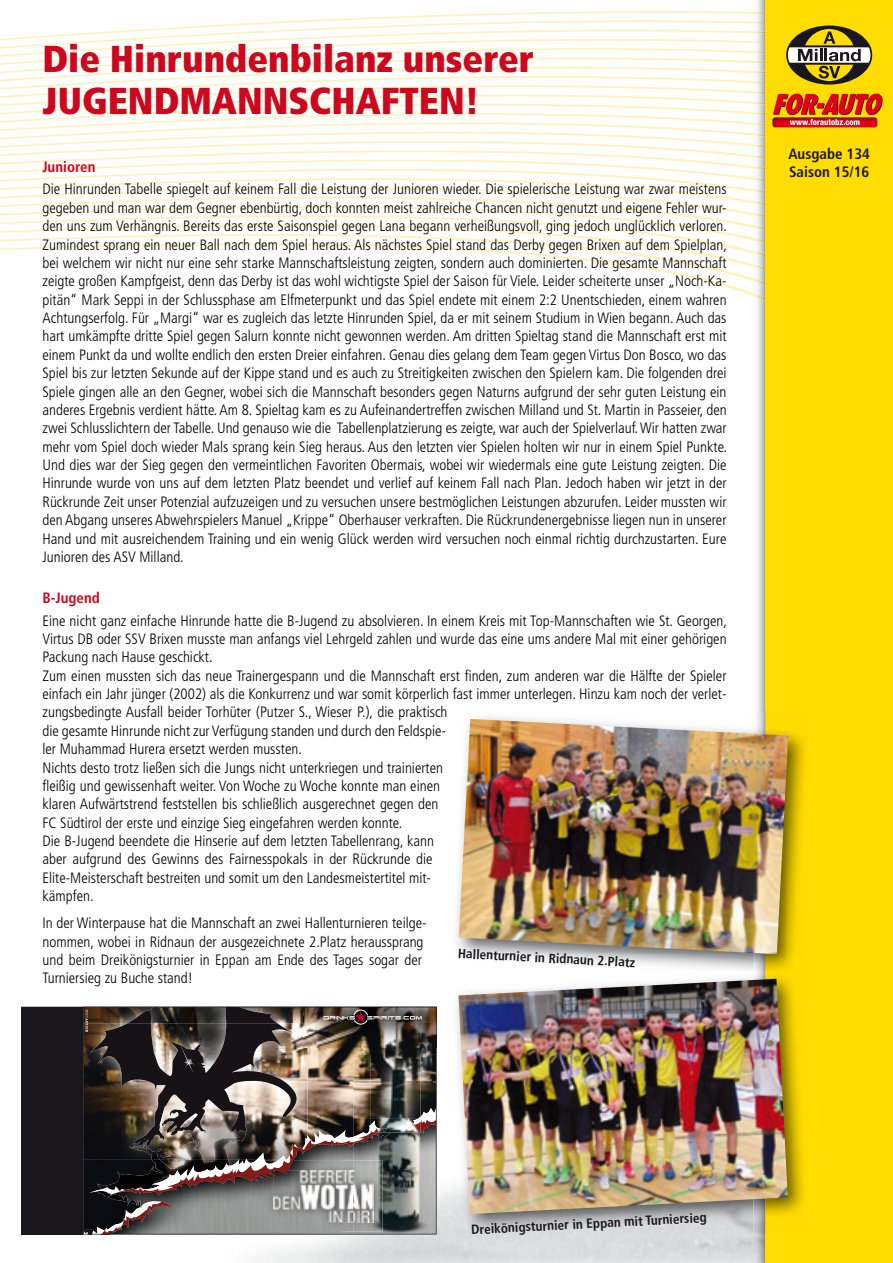
<style>
.page{position:relative;width:893px;height:1263px;background:#fff}
.page>*{position:absolute;margin:0;border:0;box-sizing:border-box;transform-origin:0 0}
.t1{font:900 condensed 37.5px/42px "Frutiger";color:#cd071e}
.t2{font:300 condensed 15px/18.5px "Frutiger";color:#010000}
.t3{font:700 condensed 15px/18px "Frutiger";color:#1a171c}
.t4{font:700 condensed 15px "Frutiger";color:#cd071e}
.t5{font:700 condensed 13.35px "Frutiger";color:#1a171c}
</style>
<div class="page">
<img style="left:757px;top:0;width:8px;height:711px">
<svg style="left:0;top:11px;width:765px;height:290px"></svg>
<img style="left:753px;top:1234px;width:12px;height:29px">
<div style="left:765px;top:0;width:128px;height:1263px;background:#fd0"></div>
<svg style="left:786px;top:26px;width:86px;height:59px"></svg>
<img style="left:772px;top:118px;width:105px;height:9px">
<svg style="left:773px;top:94px;width:110px;height:31px"></svg>
<div style="left:21px;top:1007px;width:62px;height:227px;background:#1a171c"></div>
<img style="left:83px;top:1007px;width:354px;height:227px">
<img style="left:753px;top:974px;width:12px;height:5px">
<img style="left:753px;top:1214px;width:12px;height:20px">
<img style="left:765px;top:711px;width:39px;height:523px">
<img style="left:458px;top:979px;width:330px;height:235px">
<img style="left:753px;top:711px;width:12px;height:260px">
<svg style="left:756px;top:971px;width:9px;height:3px"></svg>
<img style="left:765px;top:971px;width:39px;height:3px">
<img style="left:459px;top:719px;width:329px;height:235px">
<h1 class="t1" style="left:43px;top:38px;width:493px">Die Hinrundenbilanz unserer<br>JUGENDMANNSCHAFTEN!</h1>
<p class="t4" style="left:43px;top:158px;width:55px">Junioren</p>
<p class="t2" style="left:43px;top:180px;width:686px;text-align:justify">Die Hinrunden Tabelle spiegelt auf keinem Fall die Leistung der Junioren wieder. Die spielerische Leistung war zwar meistens gegeben und man war dem Gegner ebenbürtig, doch konnten meist zahlreiche Chancen nicht genutzt und eigene Fehler wur&shy;den uns zum Verhängnis. Bereits das erste Saisonspiel gegen Lana begann verheißungsvoll, ging jedoch unglücklich verloren.<br>Zumindest sprang ein neuer Ball nach dem Spiel heraus. Als nächstes Spiel stand das Derby gegen Brixen auf dem Spielplan, bei welchem wir nicht nur eine sehr starke Mannschaftsleistung zeigten, sondern auch dominierten. Die gesamte Mannschaft zeigte großen Kampfgeist, denn das Derby ist das wohl wichtigste Spiel der Saison für Viele. Leider scheiterte unser „Noch-Ka&shy;pitän“ Mark Seppi in der Schlussphase am Elfmeterpunkt und das Spiel endete mit einem 2:2 Unentschieden, einem wahren Achtungserfolg. Für „Margi“ war es zugleich das letzte Hinrunden Spiel, da er mit seinem Studium in Wien begann. Auch das hart umkämpfte dritte Spiel gegen Salurn konnte nicht gewonnen werden. Am dritten Spieltag stand die Mannschaft erst mit einem Punkt da und wollte endlich den ersten Dreier einfahren. Genau dies gelang dem Team gegen Virtus Don Bosco, wo das Spiel bis zur letzten Sekunde auf der Kippe stand und es auch zu Streitigkeiten zwischen den Spielern kam. Die folgenden drei Spiele gingen alle an den Gegner, wobei sich die Mannschaft besonders gegen Naturns aufgrund der sehr guten Leistung ein anderes Ergebnis verdient hätte. Am 8. Spieltag kam es zu Aufeinandertreffen zwischen Milland und St. Martin in Passeier, den zwei Schlusslichtern der Tabelle. Und genauso wie die Tabellenplatzierung es zeigte, war auch der Spielverlauf. Wir hatten zwar mehr vom Spiel doch wieder Mals sprang kein Sieg heraus. Aus den letzten vier Spielen holten wir nur in einem Spiel Punkte.<br>Und dies war der Sieg gegen den vermeintlichen Favoriten Obermais, wobei wir wiedermals eine gute Leistung zeigten. Die Hinrunde wurde von uns auf dem letzten Platz beendet und verlief auf keinem Fall nach Plan. Jedoch haben wir jetzt in der Rückrunde Zeit unser Potenzial aufzuzeigen und zu versuchen unsere bestmöglichen Leistungen abzurufen. Leider mussten wir den Abgang unseres Abwehrspielers Manuel „Krippe“ Oberhauser verkraften. Die Rückrundenergebnisse liegen nun in unserer Hand und mit ausreichendem Training und ein wenig Glück werden wird versuchen noch einmal richtig durchzustarten. Eure Junioren des ASV Milland.</p>
<p class="t4" style="left:43px;top:589px;width:59px">B-Jugend</p>
<p class="t2" style="left:43px;top:611px;width:686px">Eine nicht ganz einfache Hinrunde hatte die B-Jugend zu absolvieren. In einem Kreis mit Top-Mannschaften wie St. Georgen, Virtus DB oder SSV Brixen musste man anfangs viel Lehrgeld zahlen und wurde das eine ums andere Mal mit einer gehörigen Packung nach Hause geschickt.<br>Zum einen mussten sich das neue Trainergespann und die Mannschaft erst finden, zum anderen war die Hälfte der Spieler einfach ein Jahr jünger (2002) als die Konkurrenz und war somit körperlich fast immer unterlegen. Hinzu kam noch der verlet&shy;zungsbedingte Ausfall beider Torhüter (Putzer S., Wieser P.), die praktisch<br>die gesamte Hinrunde nicht zur Verfügung standen und durch den Feldspie-<br>ler Muhammad Hurera ersetzt werden mussten.<br>Nichts desto trotz ließen sich die Jungs nicht unterkriegen und trainierten<br>fleißig und gewissenhaft weiter. Von Woche zu Woche konnte man einen<br>klaren Aufwärtstrend feststellen bis schließlich ausgerechnet gegen den<br>FC Südtirol der erste und einzige Sieg eingefahren werden konnte.<br>Die B-Jugend beendete die Hinserie auf dem letzten Tabellenrang, kann<br>aber aufgrund des Gewinns des Fairnesspokals in der Rückrunde die<br>Elite-Meisterschaft bestreiten und somit um den Landesmeistertitel mit-<br>kämpfen.</p>
<p class="t2" style="left:43px;top:914px;width:386px">In der Winterpause hat die Mannschaft an zwei Hallenturnieren teilge&shy;nommen, wobei in Ridnaun der ausgezeichnete 2.Platz heraussprang und beim Dreikönigsturnier in Eppan am Ende des Tages sogar der Turniersieg zu Buche stand!</p>
<p class="t5" style="left:458px;top:945px;width:179px;rotate:3deg">Hallenturnier in Ridnaun 2.Platz</p>
<p class="t3" style="left:788px;top:145px;width:83px">Ausgabe 134<br>Saison 15/16</p>
<p class="t5" style="left:471px;top:1222px;width:237px;rotate:-3deg">Dreikönigsturnier in Eppan mit Turniersieg</p>
</div>
